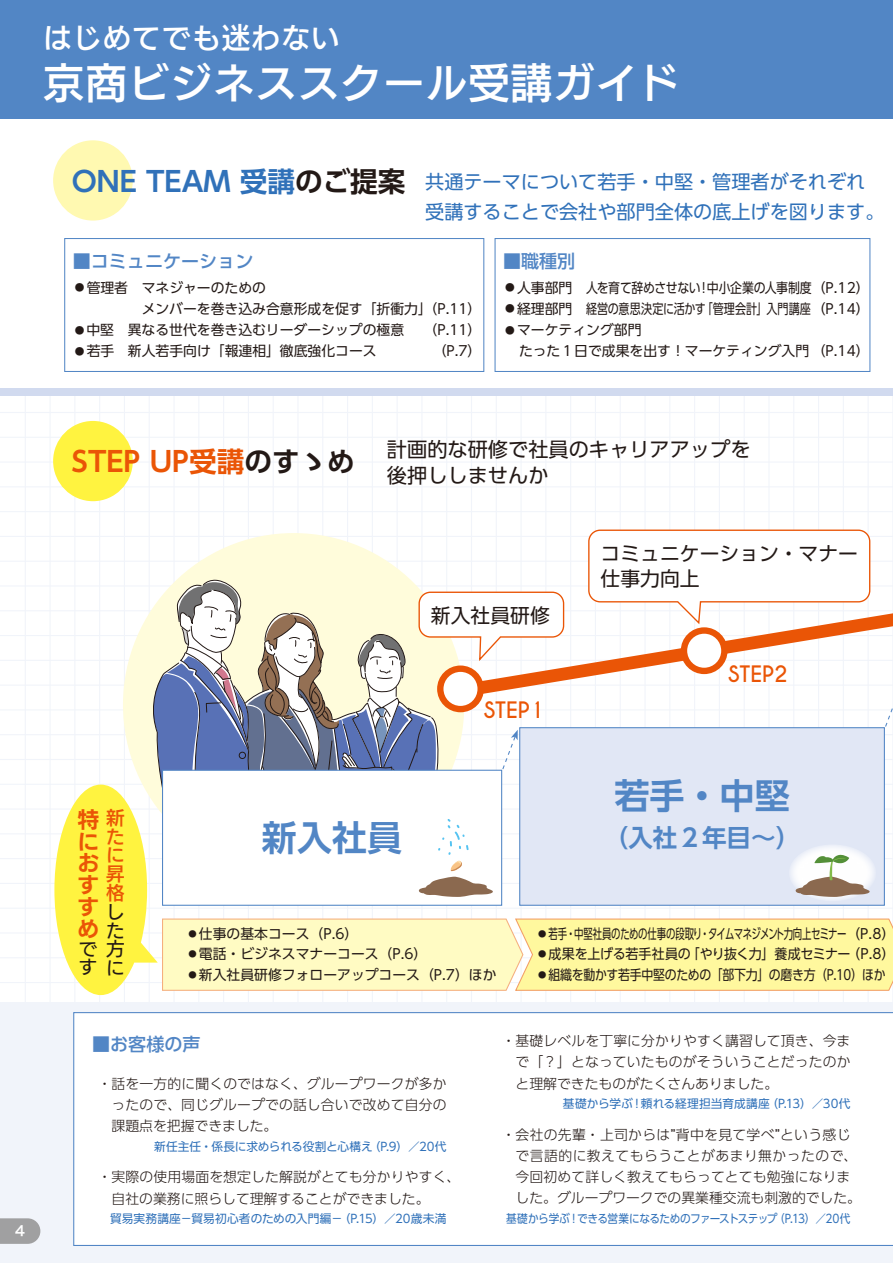
<style>
.page{position:relative;width:893px;height:1263px;background:#fff}
.page>*{position:absolute;margin:0;border:0;box-sizing:border-box;transform-origin:0 0}
.t1{font:42.45px "UD Kakugo Small Pr 6 DB";color:#fff}
.t2{font:700 35.1px "UD Shin Go Pr 6 De";color:#5286c5}
.t3{font:29.7px "UD Kakugo Small Pr 6 DB";color:#fff}
.t4{font:700 27.6px "UD Shin Go Pr 6 De";color:#3071b9}
.t5{font:700 27.6px "UD Shin Go Pr 6 De";color:#ea5506}
.t6{font:700 24.6px "UD Shin Go Pr 6 De";color:#5286c5}
.t7{font:22.35px/21.8px "UD Kakugo Small Pr 6 B";color:#ea5506;text-align:justify}
.t8{font:700 21.3px "Caviar Dreams";color:#ea5506}
.t9{font:20.25px/25.5px "UD Shin Go Pr 6";color:#231916}
.t10{font:19.8px/25.5px "UD Shin Go Pr 6";color:#231916}
.t11{font:19.2px/29.7px "UD Shin Go Pr 6";color:#3071b9}
.t12{font:19.2px/18.8px "UD Kakugo Small Pr 6 M";color:#231916;text-align:right}
.t13{font:19.2px/18.8px "UD Kakugo Small Pr 6 DB";color:#ea5506;text-align:justify}
.t14{font:500 18px "UD Shin Go Pr 6";color:#5286c5}
.t15{font:300 13.8px/21.3px "UD Shin Go Pr 6";letter-spacing:.01em;color:#231916;text-align:justify}
.t16{font:13.8px/21.3px "UD Shin Go Pr 6";color:#231916}
.t17{font:13.8px "UD Shin Go Pr 6";letter-spacing:-.04em;color:#231916;scale:.68 1}
.t18{font:13.8px "UD Shin Go Pr 6";letter-spacing:-.025em;color:#231916;scale:.86 1}
.t19{font:13.8px "UD Shin Go Pr 6";letter-spacing:-.02em;color:#231916}
.t20{font:13.8px "UD Shin Go Pr 6";letter-spacing:-.025em;color:#231916;scale:.94 1}
.t21{font:13.8px "Hira Kaku Pro W6";color:#fff}
.t22{font:11.7px "UD Shin Go Pr 6";letter-spacing:-.005em;color:#3071b9}
.t23{font:11.7px "UD Shin Go Pr 6";letter-spacing:-.045em;color:#3071b9;scale:.91 1}
.t24{font:11.7px "UD Shin Go Pr 6";letter-spacing:.015em;color:#3071b9}
.s1{color:#231916}
.s2{font-size:9.6px}
</style>
<div class="page">
<hr style="left:0;top:412px;width:893px;height:1px;background:#f1f4fa">
<hr style="left:0;top:437px;width:893px;height:1px;background:#f1f4fa">
<hr style="left:0;top:461px;width:893px;height:2px;background:#f1f4fa">
<hr style="left:0;top:486px;width:893px;height:1px;background:#f1f4fa">
<hr style="left:0;top:511px;width:893px;height:1px;background:#f1f4fa">
<hr style="left:0;top:536px;width:893px;height:1px;background:#f1f4fa">
<hr style="left:0;top:561px;width:893px;height:1px;background:#f1f4fa">
<hr style="left:0;top:585px;width:893px;height:1px;background:#f1f4fa">
<hr style="left:0;top:610px;width:893px;height:1px;background:#f1f4fa">
<hr style="left:0;top:635px;width:893px;height:1px;background:#f1f4fa">
<hr style="left:0;top:660px;width:893px;height:1px;background:#f1f4fa">
<hr style="left:0;top:685px;width:893px;height:1px;background:#f1f4fa">
<hr style="left:0;top:709px;width:893px;height:1px;background:#f1f4fa">
<hr style="left:0;top:734px;width:893px;height:1px;background:#f1f4fa">
<hr style="left:0;top:759px;width:893px;height:1px;background:#f1f4fa">
<hr style="left:0;top:784px;width:893px;height:1px;background:#f1f4fa">
<hr style="left:0;top:808px;width:893px;height:1px;background:#f1f4fa">
<hr style="left:0;top:833px;width:893px;height:1px;background:#f1f4fa">
<hr style="left:0;top:858px;width:893px;height:1px;background:#f1f4fa">
<hr style="left:0;top:883px;width:893px;height:1px;background:#f1f4fa">
<hr style="left:0;top:908px;width:893px;height:1px;background:#f1f4fa">
<hr style="left:0;top:932px;width:893px;height:1px;background:#f1f4fa">
<hr style="left:0;top:957px;width:893px;height:1px;background:#f1f4fa">
<hr style="left:0;top:982px;width:893px;height:1px;background:#f1f4fa">
<hr style="left:595px;top:392px;width:1px;height:626px;background:#f1f4fa">
<hr style="left:570px;top:392px;width:1px;height:626px;background:#f1f4fa">
<hr style="left:545px;top:392px;width:1px;height:626px;background:#f1f4fa">
<hr style="left:521px;top:392px;width:1px;height:626px;background:#f1f4fa">
<hr style="left:496px;top:392px;width:1px;height:626px;background:#f1f4fa">
<hr style="left:471px;top:392px;width:1px;height:626px;background:#f1f4fa">
<hr style="left:446px;top:392px;width:1px;height:626px;background:#f1f4fa">
<hr style="left:421px;top:392px;width:1px;height:626px;background:#f1f4fa">
<hr style="left:397px;top:392px;width:1px;height:626px;background:#f1f4fa">
<hr style="left:372px;top:392px;width:1px;height:626px;background:#f1f4fa">
<hr style="left:347px;top:392px;width:1px;height:626px;background:#f1f4fa">
<hr style="left:322px;top:392px;width:1px;height:626px;background:#f1f4fa">
<hr style="left:297px;top:392px;width:1px;height:626px;background:#f1f4fa">
<hr style="left:273px;top:392px;width:1px;height:626px;background:#f1f4fa">
<hr style="left:248px;top:392px;width:1px;height:626px;background:#f1f4fa">
<hr style="left:223px;top:392px;width:1px;height:626px;background:#f1f4fa">
<hr style="left:198px;top:392px;width:1px;height:626px;background:#f1f4fa">
<hr style="left:173px;top:392px;width:2px;height:626px;background:#f1f4fa">
<hr style="left:149px;top:392px;width:1px;height:626px;background:#f1f4fa">
<hr style="left:124px;top:392px;width:1px;height:626px;background:#f1f4fa">
<hr style="left:99px;top:392px;width:1px;height:626px;background:#f1f4fa">
<hr style="left:74px;top:392px;width:1px;height:626px;background:#f1f4fa">
<hr style="left:50px;top:392px;width:1px;height:626px;background:#f1f4fa">
<hr style="left:25px;top:392px;width:1px;height:626px;background:#f1f4fa">
<hr style="left:892px;top:392px;width:1px;height:626px;background:#f1f4fa">
<hr style="left:868px;top:392px;width:1px;height:626px;background:#f1f4fa">
<hr style="left:843px;top:392px;width:1px;height:626px;background:#f1f4fa">
<hr style="left:818px;top:392px;width:1px;height:626px;background:#f1f4fa">
<hr style="left:793px;top:392px;width:1px;height:626px;background:#f1f4fa">
<hr style="left:768px;top:392px;width:1px;height:626px;background:#f1f4fa">
<hr style="left:744px;top:392px;width:1px;height:626px;background:#f1f4fa">
<hr style="left:719px;top:392px;width:1px;height:626px;background:#f1f4fa">
<hr style="left:694px;top:392px;width:1px;height:626px;background:#f1f4fa">
<hr style="left:669px;top:392px;width:1px;height:626px;background:#f1f4fa">
<hr style="left:644px;top:392px;width:2px;height:626px;background:#f1f4fa">
<hr style="left:620px;top:392px;width:1px;height:626px;background:#f1f4fa">
<div style="left:0;top:388px;width:893px;height:7px;background:#d1daef"></div>
<div style="left:0;top:1003px;width:893px;height:260px;background:#f1f4fa"></div>
<div style="left:0;top:0;width:893px;height:118px;background:#5286c5"></div>
<div style="left:495px;top:238px;width:375px;height:134px;background:#fff;border:1px solid #5286c5"></div>
<div style="left:53px;top:140px;width:80px;height:81px;background:#fff9b1;border-radius:50%"></div>
<div style="left:53px;top:421px;width:80px;height:80px;background:#fff340;border-radius:50%"></div>
<div style="left:73px;top:1012px;width:820px;height:234px;background:#fff"></div>
<svg style="left:54px;top:529px;width:839px;height:466px"></svg>
<div style="left:64px;top:238px;width:420px;height:134px;background:#fff;border:1px solid #5286c5"></div>
<svg style="left:0;top:1218px;width:40px;height:26px"></svg>
<h3 class="t3" style="left:43px;top:21px;width:299px">はじめてでも迷わない</h3>
<h1 class="t1" style="left:43px;top:59px;width:639px">京商ビジネススクール受講ガイド</h1>
<h3 class="t4" style="left:72px;top:159px;width:335px">ONE TEAM 受講<span class="s1">のご提案</span></h3>
<h3 class="t11" style="left:425px;top:166px;width:461px">共通テーマについて若手・中堅・管理者がそれぞれ受講することで会社や部門全体の底上げを図ります。</h3>
<h3 class="t14" style="left:73px;top:246px;width:182px">■コミュニケーション</h3>
<p class="t16" style="left:142px;top:276px;width:341px;text-indent:-67px"><span class="s2">●</span> 管理者　マネジャーのための<br>メンバーを巻き込み合意形成を促す「折衝力」（P.11）</p>
<p class="t16" style="left:75px;top:319px;width:331px"><span class="s2">●</span> 中堅　異なる世代を巻き込むリーダーシップの極意</p>
<p class="t16" style="left:424px;top:319px;width:59px">（P.11）</p>
<p class="t16" style="left:75px;top:340px;width:303px"><span class="s2">●</span> 若手　新人若手向け「報連相」徹底強化コース</p>
<p class="t16" style="left:433px;top:340px;width:50px">（P.7）</p>
<h3 class="t14" style="left:503px;top:246px;width:74px">■職種別</h3>
<p class="t19" style="left:505px;top:276px;width:366px"><span class="s2">●</span> 人事部門　人を育て辞めさせない！中小企業の人事制度（P.12）</p>
<p class="t16" style="left:505px;top:298px;width:366px"><span class="s2">●</span> 経理部門　経営の意思決定に活かす「管理会計」入門講座（P.14）</p>
<p class="t16" style="left:505px;top:319px;width:366px"><span class="s2">●</span> マーケティング部門　<br>　たった１日で成果を出す！マーケティング入門（P.14）</p>
<p class="t21" style="left:15px;top:1218px;width:11px">4</p>
<h3 class="t5" style="left:72px;top:439px;width:285px">STEP UP受講<span class="s1">のすゝめ</span></h3>
<h3 class="t9" style="left:387px;top:436px;width:365px">計画的な研修で社員のキャリアアップを後押ししませんか</h3>
<h3 class="t10" style="left:431px;top:602px;width:120px">新入社員研修</h3>
<h3 class="t8" style="left:484px;top:697px;width:62px">STEP1</h3>
<h3 class="t10" style="left:601px;top:540px;width:259px">コミュニケーション・マナー仕事力向上</h3>
<h3 class="t8" style="left:728px;top:661px;width:61px">STEP2</h3>
<h3 class="t13" style="left:106px;top:809px;width:20px">新たに昇格</h3>
<h3 class="t12" style="left:79px;top:903px;width:47px">し<br>た<br>で方に</h3>
<h3 class="t7" style="left:77px;top:809px;width:23px">特におすすめ</h3>
<h3 class="t12" style="left:79px;top:958px;width:19px">す</h3>
<h2 class="t2" style="left:262px;top:809px;width:142px">新入社員</h2>
<p class="t16" style="left:189px;top:923px;width:171px"><sup>●</sup> 仕事の基本コース（P.6）</p>
<p class="t16" style="left:189px;top:943px;width:240px"><sup>●</sup> 電話・ビジネスマナーコース（P.6）</p>
<p class="t16" style="left:189px;top:963px;width:309px"><sup>●</sup> 新入社員研修フォローアップコース（P.7）ほか</p>
<h2 class="t2" style="left:614px;top:767px;width:177px">若手・中堅</h2>
<h3 class="t6" style="left:604px;top:817px;width:198px">（入社２年目～）</h3>
<p class="t17" style="left:538px;top:923px;width:527px"><sup>●</sup> 若手・中堅社員のための仕事の段取り・タイムマネジメント力向上セミナー（P.8）</p>
<p class="t20" style="left:538px;top:943px;width:382px"><sup>●</sup> 成果を上げる若手社員の「やり抜く力」養成セミナー（P.8）</p>
<p class="t18" style="left:538px;top:963px;width:405px"><sup>●</sup> 組織を動かす若手中堅のための「部下力」の磨き方（P.10）ほか</p>
<h3 class="t14" style="left:92px;top:1030px;width:110px">■お客様の声</h3>
<p class="t15" style="left:112px;top:1072px;width:336px;text-indent:-14px">・話を一方的に聞くのではなく、グループワークが多かったので、同じグループでの話し合いで改めて自分の課題点を把握できました。</p>
<p class="t22" style="left:154px;top:1137px;width:294px">新任主任・係長に求められる役割と心構え（P.9）／20代</p>
<p class="t15" style="left:112px;top:1166px;width:350px;text-indent:-14px">・実際の使用場面を想定した解説がとても分かりやすく、自社の業務に照らして理解することができました。</p>
<p class="t24" style="left:110px;top:1209px;width:338px">貿易実務講座－貿易初心者のための入門編－（P.15）／20歳未満</p>
<p class="t15" style="left:516px;top:1030px;width:336px;text-indent:-14px">・基礎レベルを丁寧に分かりやすく講習して頂き、今まで「？」となっていたものがそういうことだったのかと理解できたものがたくさんありました。</p>
<p class="t22" style="left:563px;top:1094px;width:289px">基礎から学ぶ！頼れる経理担当育成講座（P.13）／30代</p>
<p class="t15" style="left:516px;top:1123px;width:347px;text-align:left;text-indent:-14px">・会社の先輩・上司からは”背中を見て学べ”という感じで言語的に教えてもらうことがあまり無かったので、今回初めて詳しく教えてもらってとても勉強になりました。グループワークでの異業種交流も刺激的でした。</p>
<p class="t23" style="left:506px;top:1209px;width:380px">基礎から学ぶ！できる営業になるためのファーストステップ（P.13）／20代</p>
</div>
